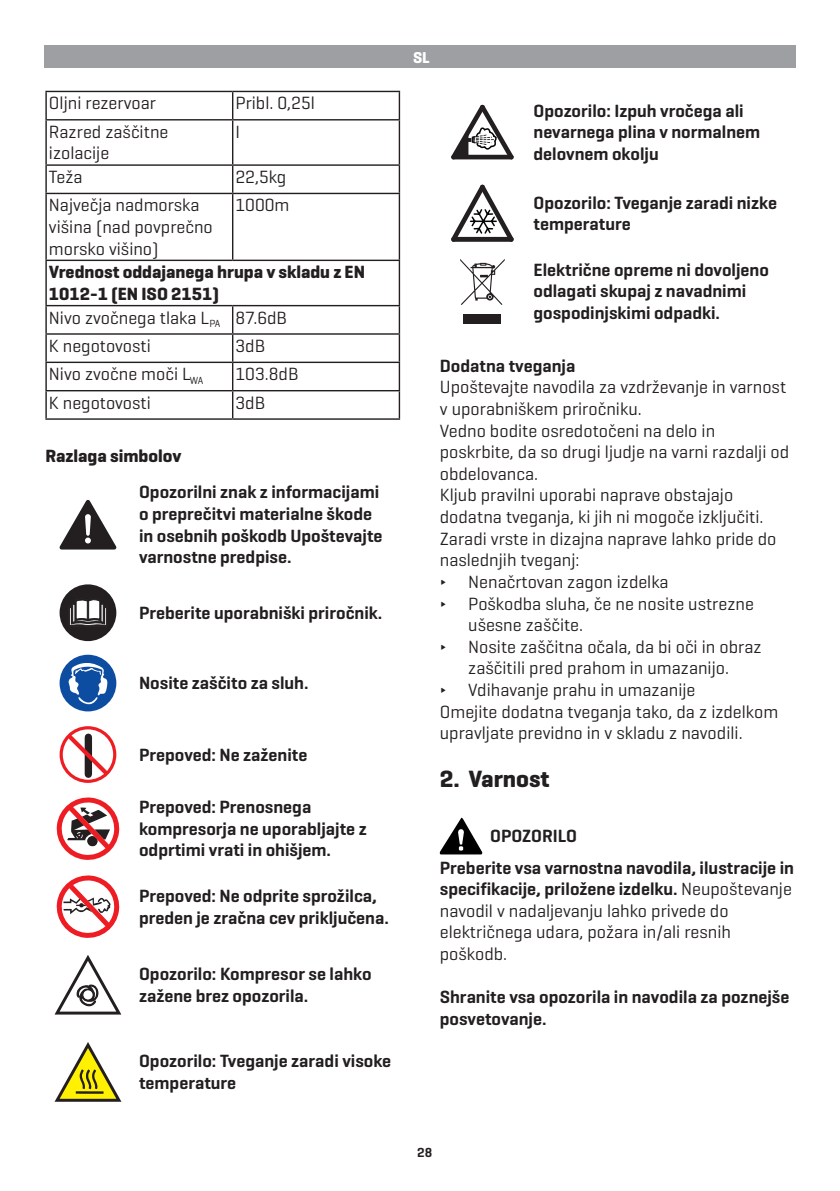
<style>
.page{position:relative;width:840px;height:1191px;background:#fff}
.page>*{position:absolute;margin:0;border:0;box-sizing:border-box;transform-origin:0 0}
.t1{font:700 24px "Geogrotesque";color:#231f20}
.t2{font:18px/21.6px "Geogrotesque";color:#231f20}
.t3{font:600 18px/21.6px "Geogrotesque";color:#231f20}
.t4{font:700 18px/21.6px "Geogrotesque";color:#231f20}
.t5{font:700 16px "Geogrotesque";color:#fff}
.t6{font:600 13.4px "Geogrotesque";color:#231f20}
.s1{font-weight:600}
</style>
<div class="page">
<div style="left:44px;top:45px;width:751px;height:23px;background:#9d9fa2"></div>
<hr style="left:45px;top:91px;width:187px;height:1px;background:#231f20">
<hr style="left:45px;top:92px;width:2px;height:27px;background:#231f20">
<hr style="left:232px;top:91px;width:168px;height:1px;background:#231f20">
<svg style="left:232px;top:92px;width:1px;height:27px"></svg>
<hr style="left:398px;top:92px;width:2px;height:27px;background:#231f20">
<hr style="left:45px;top:119px;width:187px;height:1px;background:#231f20">
<hr style="left:45px;top:120px;width:2px;height:44px;background:#231f20">
<hr style="left:232px;top:119px;width:168px;height:1px;background:#231f20">
<hr style="left:232px;top:120px;width:1px;height:44px;background:#231f20">
<hr style="left:398px;top:120px;width:2px;height:44px;background:#231f20">
<hr style="left:45px;top:164px;width:187px;height:2px;background:#231f20">
<hr style="left:45px;top:166px;width:2px;height:27px;background:#231f20">
<hr style="left:232px;top:164px;width:168px;height:2px;background:#231f20">
<svg style="left:232px;top:166px;width:1px;height:27px"></svg>
<hr style="left:398px;top:166px;width:2px;height:27px;background:#231f20">
<hr style="left:45px;top:193px;width:187px;height:1px;background:#231f20">
<hr style="left:45px;top:194px;width:2px;height:66px;background:#231f20">
<hr style="left:232px;top:193px;width:168px;height:1px;background:#231f20">
<hr style="left:232px;top:194px;width:1px;height:66px;background:#231f20">
<hr style="left:398px;top:194px;width:2px;height:66px;background:#231f20">
<hr style="left:45px;top:260px;width:187px;height:1px;background:#231f20">
<hr style="left:45px;top:261px;width:2px;height:44px;background:#231f20">
<hr style="left:232px;top:260px;width:168px;height:1px;background:#231f20">
<hr style="left:398px;top:261px;width:2px;height:44px;background:#231f20">
<hr style="left:45px;top:305px;width:187px;height:1px;background:#231f20">
<hr style="left:45px;top:306px;width:2px;height:27px;background:#231f20">
<hr style="left:232px;top:305px;width:168px;height:1px;background:#231f20">
<hr style="left:398px;top:306px;width:2px;height:27px;background:#231f20">
<hr style="left:45px;top:333px;width:187px;height:2px;background:#231f20">
<hr style="left:45px;top:335px;width:2px;height:27px;background:#231f20">
<hr style="left:232px;top:333px;width:168px;height:2px;background:#231f20">
<hr style="left:398px;top:335px;width:2px;height:27px;background:#231f20">
<hr style="left:45px;top:362px;width:187px;height:1px;background:#231f20">
<hr style="left:45px;top:363px;width:2px;height:27px;background:#231f20">
<hr style="left:232px;top:362px;width:168px;height:1px;background:#231f20">
<hr style="left:398px;top:363px;width:2px;height:27px;background:#231f20">
<hr style="left:45px;top:390px;width:187px;height:1px;background:#231f20">
<hr style="left:45px;top:391px;width:2px;height:27px;background:#231f20">
<hr style="left:232px;top:390px;width:168px;height:1px;background:#231f20">
<svg style="left:232px;top:306px;width:1px;height:112px"></svg>
<hr style="left:398px;top:391px;width:2px;height:27px;background:#231f20">
<hr style="left:45px;top:418px;width:187px;height:2px;background:#231f20">
<hr style="left:232px;top:418px;width:168px;height:2px;background:#231f20">
<svg style="left:59px;top:500px;width:57px;height:49px"></svg>
<div style="left:60px;top:584px;width:56px;height:57px;background:#231f20;border-radius:50%"></div>
<svg style="left:70px;top:599px;width:37px;height:27px"></svg>
<div style="left:87px;top:600px;width:2px;height:21px;border:1px solid #231f20"></div>
<div style="left:60px;top:654px;width:56px;height:57px;background:#0d4da1;border-radius:50%"></div>
<svg style="left:68px;top:658px;width:40px;height:49px"></svg>
<svg style="left:60px;top:726px;width:56px;height:57px"></svg>
<svg style="left:56px;top:797px;width:64px;height:63px"></svg>
<svg style="left:56px;top:875px;width:64px;height:63px"></svg>
<svg style="left:54px;top:955px;width:68px;height:60px"></svg>
<svg style="left:54px;top:1042px;width:68px;height:60px"></svg>
<svg style="left:451px;top:104px;width:62px;height:56px"></svg>
<svg style="left:451px;top:184px;width:62px;height:58px"></svg>
<svg style="left:460px;top:259px;width:44px;height:46px"></svg>
<div style="left:463px;top:314px;width:37px;height:9px;background:#231f20"></div>
<svg style="left:439px;top:817px;width:43px;height:37px"></svg>
<p class="t2" style="left:49px;top:92px;width:109px">Oljni rezervoar</p>
<p class="t2" style="left:235px;top:92px;width:81px">Pribl. 0,25l</p>
<p class="t2" style="left:49px;top:120px;width:121px">Razred zaščitne izolacije</p>
<p class="t2" style="left:235px;top:120px;width:6px">I</p>
<p class="t2" style="left:49px;top:166px;width:35px">Teža</p>
<p class="t2" style="left:235px;top:166px;width:52px">22,5kg</p>
<p class="t2" style="left:49px;top:194px;width:165px">Največja nadmorska višina (nad povprečno morsko višino)</p>
<p class="t2" style="left:235px;top:194px;width:55px">1000m</p>
<p class="t4" style="left:49px;top:261px;width:317px">Vrednost oddajanega hrupa v skladu z EN<br>1012-1 (EN ISO 2151)</p>
<p class="t2" style="left:49px;top:306px;width:173px">Nivo zvočnega tlaka L<sub>PA</sub></p>
<p class="t2" style="left:235px;top:306px;width:53px">87.6dB</p>
<p class="t2" style="left:49px;top:334px;width:103px">K negotovosti</p>
<p class="t2" style="left:235px;top:334px;width:31px">3dB</p>
<p class="t2" style="left:49px;top:363px;width:156px">Nivo zvočne moči L<sub>WA</sub></p>
<p class="t2" style="left:235px;top:363px;width:64px">103.8dB</p>
<p class="t2" style="left:49px;top:391px;width:103px">K negotovosti</p>
<p class="t2" style="left:235px;top:391px;width:31px">3dB</p>
<p class="t4" style="left:45px;top:445px;width:137px">Razlaga simbolov</p>
<p class="t3" style="left:139px;top:481px;width:245px">Opozorilni znak z informacijami o preprečitvi materialne škode in osebnih poškodb Upoštevajte varnostne predpise.</p>
<p class="t3" style="left:139px;top:602px;width:245px">Preberite uporabniški priročnik.</p>
<p class="t3" style="left:139px;top:672px;width:171px">Nosite zaščito za sluh.</p>
<p class="t3" style="left:139px;top:743px;width:170px">Prepoved: Ne zaženite</p>
<p class="t3" style="left:139px;top:796px;width:229px">Prepoved: Prenosnega kompresorja ne uporabljajte z odprtimi vrati in ohišjem.</p>
<p class="t3" style="left:139px;top:885px;width:251px">Prepoved: Ne odprite sprožilca, preden je zračna cev priključena.</p>
<p class="t3" style="left:139px;top:963px;width:234px">Opozorilo: Kompresor se lahko zažene brez opozorila.</p>
<p class="t3" style="left:139px;top:1050px;width:253px">Opozorilo: Tveganje zaradi visoke temperature</p>
<p class="t5" style="left:413px;top:48px;width:18px">SL</p>
<p class="t3" style="left:533px;top:99px;width:228px">Opozorilo: Izpuh vročega ali nevarnega plina v normalnem delovnem okolju</p>
<p class="t3" style="left:533px;top:191px;width:245px">Opozorilo: Tveganje zaradi nizke temperature</p>
<p class="t3" style="left:533px;top:258px;width:237px">Električne opreme ni dovoljeno odlagati skupaj z navadnimi gospodinjskimi odpadki.</p>
<p class="t3" style="left:439px;top:355px;width:137px">Dodatna tveganja</p>
<p class="t2" style="left:439px;top:376px;width:348px">Upoštevajte navodila za vzdrževanje in varnost v uporabniškem priročniku.</p>
<p class="t2" style="left:439px;top:419px;width:350px">Vedno bodite osredotočeni na delo in poskrbite, da so drugi ljudje na varni razdalji od obdelovanca.</p>
<p class="t2" style="left:439px;top:484px;width:338px">Kljub pravilni uporabi naprave obstajajo dodatna tveganja, ki jih ni mogoče izključiti.<br>Zaradi vrste in dizajna naprave lahko pride do naslednjih tveganj:</p>
<p class="t2" style="left:439px;top:570px;width:230px">∂ Nenačrtovan zagon izdelka</p>
<p class="t2" style="left:468px;top:592px;width:287px;text-indent:-28px">∂ Poškodba sluha, če ne nosite ustrezne ušesne zaščite.</p>
<p class="t2" style="left:439px;top:635px;width:323px;text-align:center">∂ Nosite zaščitna očala, da bi oči in obraz zaščitili pred prahom in umazanijo.</p>
<p class="t2" style="left:439px;top:678px;width:257px">∂ Vdihavanje prahu in umazanije</p>
<p class="t2" style="left:439px;top:700px;width:339px">Omejite dodatna tveganja tako, da z izdelkom upravljate previdno in v skladu z navodili.</p>
<p class="t1" style="left:439px;top:764px;width:111px">2. Varnost</p>
<p class="t3" style="left:490px;top:825px;width:88px">OPOZORILO</p>
<p class="t2" style="left:439px;top:856px;width:355px"><span class="s1">Preberite vsa varnostna navodila, ilustracije in specifikacije, priložene izdelku.</span> Neupoštevanje navodil v nadaljevanju lahko privede do električnega udara, požara in/ali resnih poškodb.</p>
<p class="t3" style="left:439px;top:986px;width:351px">Shranite vsa opozorila in navodila za poznejše posvetovanje.</p>
<p class="t6" style="left:417px;top:1144px;width:17px">28</p>
</div>
